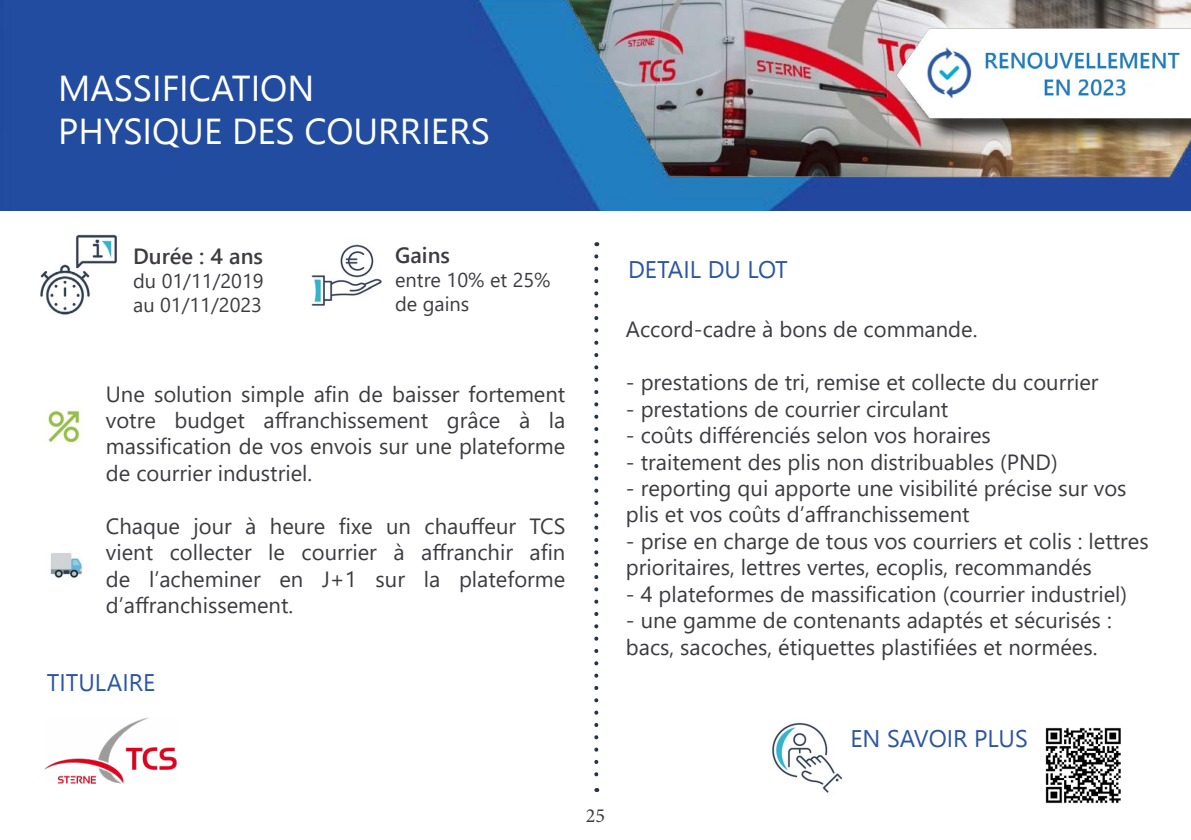
<style>
.page{position:relative;width:1191px;height:840px;background:#fff}
.page>*{position:absolute;margin:0;border:0;box-sizing:border-box;transform-origin:0 0}
.t1{font:22px/26.4px "Segoe UI";color:#3d3b41}
.t2{font:600 22px "Segoe UI";color:#3d3b41}
.t3{font:20px "Segoe UI";color:#3d3b41}
.t4{font:20px "Minion Pro";color:#3d3b41}
</style>
<div class="page">
<img style="left:40px;top:234px;width:77px;height:81px">
<img style="left:311px;top:244px;width:71px;height:62px">
<img style="left:0;top:0;width:1191px;height:210px">
<svg style="left:594px;top:256px;width:4px;height:535px"></svg>
<img style="left:44px;top:410px;width:37px;height:33px">
<img style="left:50px;top:553px;width:33px;height:26px">
<img style="left:44px;top:717px;width:133px;height:65px">
<img style="left:1045px;top:727px;width:76px;height:77px">
<img style="left:772px;top:722px;width:71px;height:71px">
<img style="left:0;top:29px;width:7px;height:102px">
<div style="left:900px;top:32px;width:291px;height:111px;background:#000;opacity:.75"></div>
<img style="left:892px;top:22px;width:299px;height:102px">
<div style="left:62px;top:75px;width:96px;height:26px;background:#224ca0"></div>
<div style="left:165px;top:75px;width:146px;height:26px;background:#224ca0"></div>
<svg style="left:207px;top:118px;width:14px;height:26px"></svg>
<div style="left:235px;top:118px;width:58px;height:26px;background:#224ca0"></div>
<div style="left:306px;top:118px;width:69px;height:26px;background:#224ca0"></div>
<svg style="left:382px;top:118px;width:46px;height:26px"></svg>
<svg style="left:434px;top:118px;width:54px;height:26px"></svg>
<div style="left:62px;top:118px;width:139px;height:29px;background:#224ca0"></div>
<p class="t2" style="left:133px;top:235px;width:131px">Durée : 4 ans</p>
<p class="t3" style="left:133px;top:262px;width:132px">du 01/11/2019</p>
<p class="t3" style="left:133px;top:286px;width:130px">au 01/11/2023</p>
<p class="t2" style="left:395px;top:235px;width:56px">Gains</p>
<p class="t3" style="left:395px;top:261px;width:157px">entre 10% et 25%</p>
<p class="t3" style="left:395px;top:285px;width:76px">de gains</p>
<p class="t1" style="left:106px;top:378px;width:461px;text-align:justify">Une solution simple afin de baisser fortement votre budget affranchissement grâce à la massification de vos envois sur une plateforme de courrier industriel.</p>
<p class="t1" style="left:106px;top:510px;width:461px;text-align:justify">Chaque jour à heure fixe un chauffeur TCS vient collecter le courrier à affranchir afin de l’acheminer en J+1 sur la plateforme d’affranchissement.</p>
<p class="t1" style="left:626px;top:314px;width:353px">Accord-cadre à bons de commande.</p>
<p class="t1" style="left:626px;top:367px;width:474px">- prestations de tri, remise et collecte du courrier</p>
<p class="t1" style="left:626px;top:393px;width:324px">- prestations de courrier circulant</p>
<p class="t1" style="left:626px;top:420px;width:366px">- coûts différenciés selon vos horaires</p>
<p class="t1" style="left:626px;top:446px;width:433px">- traitement des plis non distribuables (PND)</p>
<p class="t1" style="left:626px;top:472px;width:502px">- reporting qui apporte une visibilité précise sur vos plis et vos coûts d’affranchissement</p>
<p class="t1" style="left:626px;top:525px;width:524px">- prise en charge de tous vos courriers et colis : lettres prioritaires, lettres vertes, ecoplis, recommandés</p>
<p class="t1" style="left:626px;top:578px;width:503px">- 4 plateformes de massification (courrier industriel)</p>
<p class="t1" style="left:626px;top:604px;width:487px">- une gamme de contenants adaptés et sécurisés : bacs, sacoches, étiquettes plastifiées et normées.</p>
<p class="t4" style="left:586px;top:801px;width:21px">25</p>
</div>
